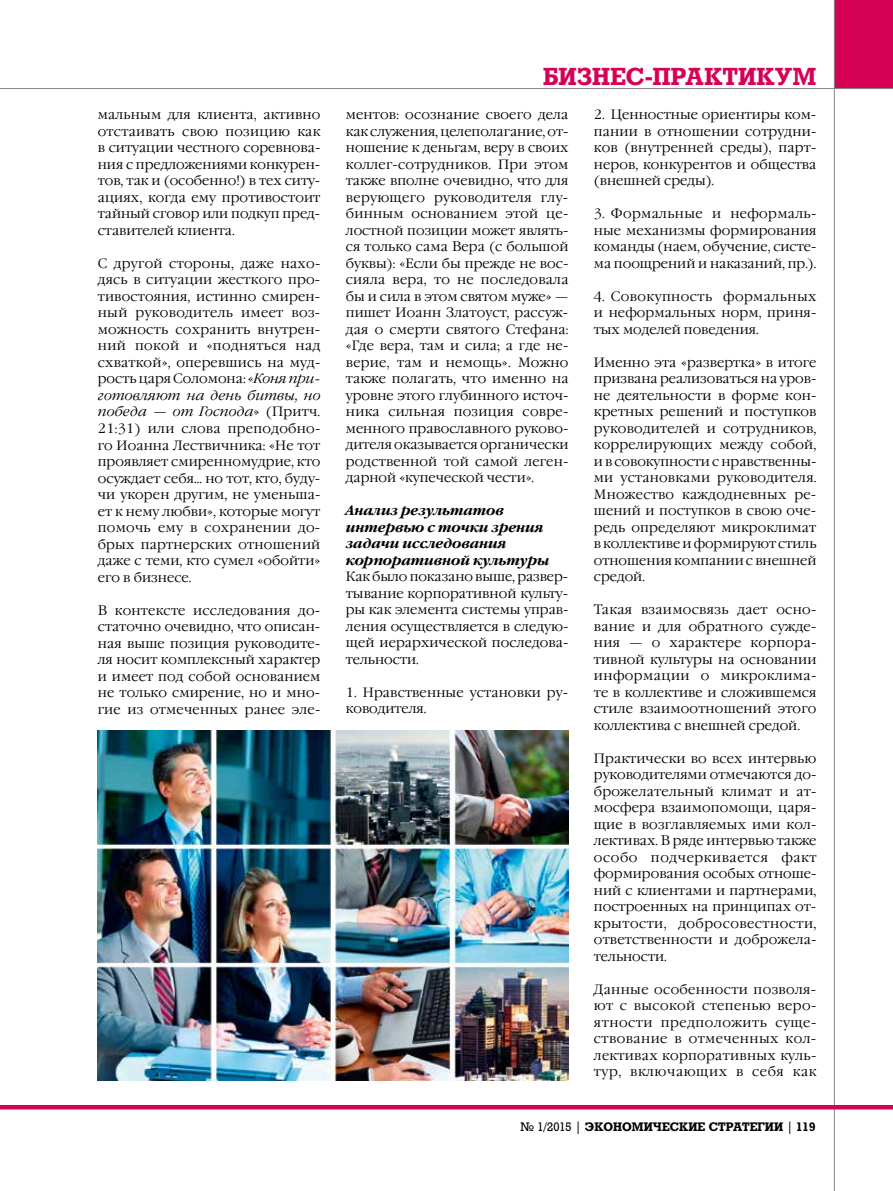
<style>
.page{position:relative;width:893px;height:1191px;background:#fff}
.page>*{position:absolute;margin:0;border:0;box-sizing:border-box;transform-origin:0 0}
.t1{font:700 24px "Rodeo";letter-spacing:-.005em;color:#d60055}
.t2{font:300 13.5px/16.5px "Garamond C";letter-spacing:.01em;color:#000;text-align:justify}
.t3{font:italic 700 13.5px/16.5px "Garamond C";color:#000}
.t4{font:700 12px "Rodeo";color:#000}
.s1{font-style:italic}
.s2{font-weight:400}
</style>
<div class="page">
<div style="left:834px;top:0;width:59px;height:89px;background:#d60055"></div>
<hr style="left:0;top:88px;width:893px;height:1px;background:#868786">
<hr style="left:834px;top:0;width:1px;height:1191px;background:#868786">
<hr style="left:0;top:1105px;width:893px;height:4px;background:#d60055">
<img style="left:98px;top:731px;width:470px;height:349px">
<p class="t2" style="left:98px;top:107px;width:224px">мальным для клиента, активно отстаивать свою позицию как в ситуации честного соревнова&shy;ния с предложениями конкурен&shy;тов, так и (особенно!) в тех ситу&shy;ациях, когда ему противостоит тайный сговор или подкуп пред&shy;ставителей клиента.</p>
<p class="t2" style="left:98px;top:255px;width:224px">С другой стороны, даже нахо&shy;дясь в ситуации жесткого про&shy;тивостояния, истинно смирен&shy;ный руководитель имеет воз&shy;можность сохранить внутрен&shy;ний покой и «подняться над схваткой», оперевшись на муд&shy;рость царя Соломона: «<span class="s1">Коня при&shy;готовляют на день битвы, но победа — от Господа</span>» (Притч.<br>21:31) или слова преподобно&shy;го Иоанна Лествичника: «Не тот проявляет смиренномудрие, кто осуждает себя... но тот, кто, буду&shy;чи укорен другим, не уменьша&shy;ет к нему любви», которые могут помочь ему в сохранении до&shy;брых партнерских отношений даже с теми, кто сумел «обойти» его в бизнесе.</p>
<p class="t2" style="left:98px;top:602px;width:224px">В контексте исследования до&shy;статочно очевидно, что описан&shy;ная выше позиция руководите&shy;ля носит комплексный характер и имеет под собой основанием не только смирение, но и мно&shy;гие из отмеченных ранее эле-</p>
<h1 class="t1" style="left:543px;top:62px;width:275px">Бизнес-практикум</h1>
<p class="t2" style="left:346px;top:107px;width:224px">ментов: осознание своего дела как служения, целеполагание, от&shy;ношение к деньгам, веру в своих коллег-сотрудников. При этом также вполне очевидно, что для верующего руководителя глу&shy;бинным основанием этой це&shy;лостной позиции может являть&shy;ся только сама Вера (с большой буквы): «Если бы прежде не вос&shy;сияла вера, то не последовала бы и сила в этом святом муже» — пишет Иоанн Златоуст, рассуж&shy;дая о смерти святого Стефана: «Где вера, там и сила; а где не&shy;верие, там и немощь». Можно также полагать, что именно на уровне этого глубинного источ&shy;ника сильная позиция совре&shy;менного православного руково&shy;дителя оказывается органически родственной той самой леген&shy;дарной «купеческой чести».</p>
<p class="t3" style="left:346px;top:503px;width:205px">Анализ результатов интервью с точки зрения задачи исследования корпоративной культуры</p>
<p class="t2" style="left:346px;top:569px;width:224px">Как было показано выше, развер&shy;тывание корпоративной культу&shy;ры как элемента системы управ&shy;ления осуществляется в следую&shy;щей иерархической последова&shy;тельности.</p>
<p class="t2" style="left:346px;top:684px;width:224px">1. Нравственные установки ру&shy;ководителя.</p>
<p class="t2" style="left:594px;top:107px;width:224px">2. Ценностные ориентиры ком&shy;пании в отношении сотрудни&shy;ков (внутренней среды), парт&shy;неров, конкурентов и общества (внешней среды).</p>
<p class="t2" style="left:594px;top:206px;width:224px">3. Формальные и неформаль&shy;ные механизмы формирования команды (наем, обучение, систе&shy;ма поощрений и наказаний, пр.).</p>
<p class="t2" style="left:594px;top:288px;width:224px">4. Совокупность формальных и неформальных норм, приня&shy;тых моделей поведения.</p>
<p class="t2" style="left:594px;top:354px;width:224px">Именно эта «развертка» в итоге призвана реализоваться на уров&shy;не деятельности в форме кон&shy;кретных решений и поступков руководителей и сотрудников, коррелирующих между собой, и в совокупности с нравственны&shy;ми установками руководителя.<br>Множество каждодневных ре&shy;шений и поступков в свою оче&shy;редь определяют микроклимат в коллективе и формируют стиль отношения компании с внешней средой.</p>
<p class="t2" style="left:594px;top:602px;width:224px">Такая взаимосвязь дает осно&shy;вание и для обратного сужде&shy;ния — о характере корпора&shy;тивной культуры на основании информации о микроклима&shy;те в коллективе и сложившемся стиле взаимоотношений этого коллектива с внешней средой.</p>
<p class="t2" style="left:594px;top:750px;width:224px">Практически во всех интервью руководителями отмечаются до&shy;брожелательный климат и ат&shy;мосфера взаимопомощи, царя&shy;щие в возглавляемых ими кол&shy;лективах. В ряде интервью также особо подчеркивается факт формирования особых отноше&shy;ний с клиентами и партнерами, построенных на принципах от&shy;крытости, добросовестности, ответственности и доброжела&shy;тельности.</p>
<p class="t2" style="left:594px;top:981px;width:224px">Данные особенности позволя&shy;ют с высокой степенью веро&shy;ятности предположить суще&shy;ствование в отмеченных кол&shy;лективах корпоративных куль&shy;тур, включающих в себя как</p>
<p class="t4" style="left:520px;top:1119px;width:297px"><span class="s2">№ 1/2015 |</span> ЭКОНОМИЧЕСКИЕ СТРАТЕГИИ <span class="s2">|</span> 119</p>
</div>
